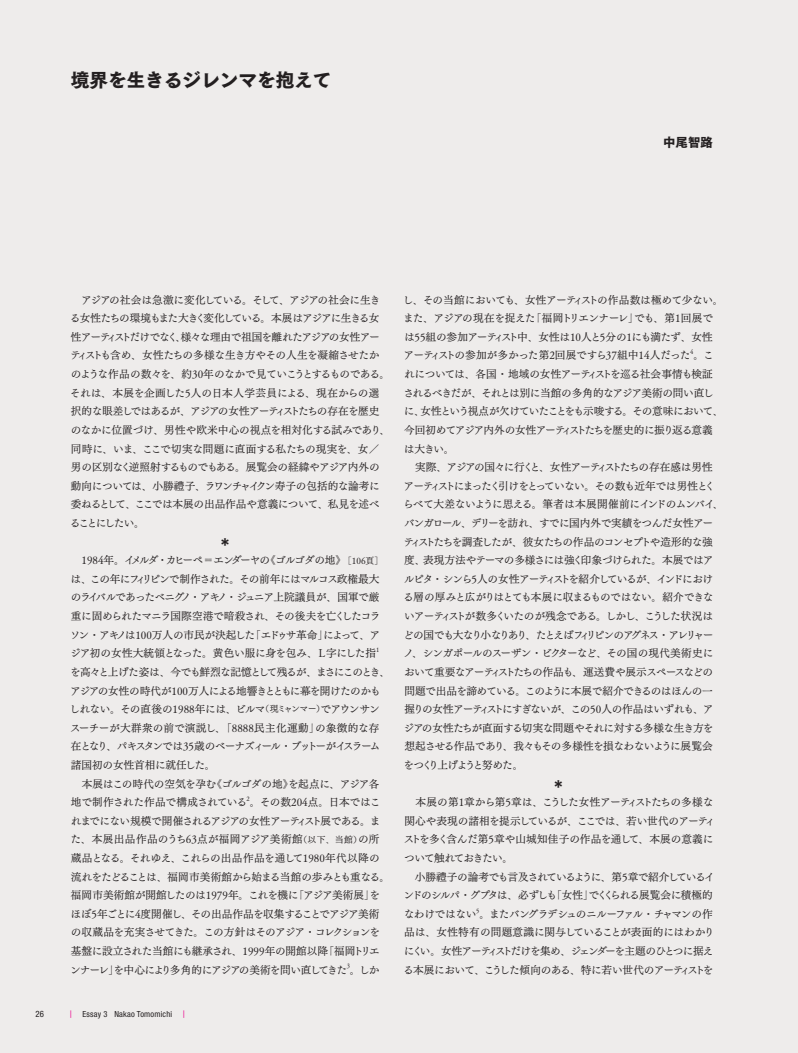
<style>
.page{position:relative;width:798px;height:1053px;background:#fff}
.page>*{position:absolute;margin:0;border:0;box-sizing:border-box;transform-origin:0 0}
.t1{font:18.62px "Tsuku Go Pro H";color:#231f20}
.t2{font:12.38px "Tsuku Go Pro H";color:#231f20}
.t3{font:10.62px/18.6px "Tsuku Min Pr 6 N RB";letter-spacing:-.06em;color:#231f20}
.t4{font:10.62px/18.6px "Tsuku Min Pr 6 N RB";letter-spacing:-.04em;color:#231f20}
.t5{font:10.62px "Tsuku Go Pro H";color:#231f20}
.t6{font:condensed 8.75px "Helvetica Neue";color:#231f20}
.t7{font:condensed 8.38px "Helvetica Neue";letter-spacing:.02em;color:#231f20}
.t8{font:6.25px "Tsuku Old Min Pro R";color:#231f20}
.s1{font-family:"Tsuku Old Min Pro R"}
.s2{font-family:"Tsuku Old Min Pro R";font-size:8.88px}
.s3{font-size:8.88px}
.s4{font-family:"Tsuku Go Pro B";font-stretch:normal;font-size:7.5px;color:#ed028c}
</style>
<div class="page">
<div style="left:0;top:0;width:797px;height:1052px;background:#eeeceb"></div>
<h1 class="t1" style="left:71px;top:70px;width:262px">境界を生きるジレンマを抱えて</h1>
<p class="t2" style="left:663px;top:135px;width:51px">中尾智路</p>
<p class="t6" style="left:35px;top:1009px;width:10px">26</p>
<p class="t3" style="left:70px;top:289px;width:322px">　アジアの社会は急激に変化している<span class="s1">。</span>そして<span class="s1">、</span>アジアの社会に生きる女性たちの環境もまた大きく変化している<span class="s1">。</span>本展はアジアに生きる女性アーティストだけでなく<span class="s1">、</span>様々な理由で祖国を離れたアジアの女性アーティストも含め<span class="s1">、</span>女性たちの多様な生き方やその人生を凝縮させたかのような作品の数々を<span class="s1">、</span>約<span class="s1">30</span>年のなかで見ていこうとするものである<span class="s1">。</span>それは<span class="s1">、</span>本展を企画した<span class="s1">5</span>人の日本人学芸員による<span class="s1">、</span>現在からの選択的な眼差しではあるが<span class="s1">、</span>アジアの女性アーティストたちの存在を歴史のなかに位置づけ<span class="s1">、</span>男性や欧米中心の視点を相対化する試みであり<span class="s1">、</span>同時に<span class="s1">、</span>いま<span class="s1">、</span>ここで切実な問題に直面する私たちの現実を<span class="s1">、</span>女<span class="s1">／</span>男の区別なく逆照射するものでもある<span class="s1">。</span>展覧会の経緯やアジア内外の動向については<span class="s1">、</span>小勝禮子<span class="s1">、</span>ラワンチャイクン寿子の包括的な論考に委ねるとして<span class="s1">、</span>ここでは本展の出品作品や意義について<span class="s1">、</span>私見を述べることにしたい<span class="s1">。</span></p>
<p class="t5" style="left:220px;top:535px;width:12px">＊</p>
<p class="t3" style="left:70px;top:549px;width:315px;text-indent:12px"><span class="s1">1984</span>年<span class="s1">。</span>イメルダ<span class="s1">・</span>カヒーペ<span class="s1">＝</span>エンダーヤの<span class="s1">《</span>ゴルゴダの地<span class="s1">》</span><span class="s2">［106</span><span class="s3">頁</span><span class="s2">］</span>は<span class="s1">、</span>この年にフィリピンで制作された<span class="s1">。</span>その前年にはマルコス政権最大のライバルであったベニグノ<span class="s1">・</span>アキノ<span class="s1">・</span>ジュニア上院議員が<span class="s1">、</span>国軍で厳重に固められたマニラ国際空港で暗殺され<span class="s1">、</span>その後夫を亡くしたコラソン<span class="s1">・</span>アキノは<span class="s1">100</span>万人の市民が決起した<span class="s1">「</span>エドゥサ革命<span class="s1">」</span>によって<span class="s1">、</span>アジア初の女性大統領となった<span class="s1">。</span>黄色い服に身を包み<span class="s1">、Ｌ</span>字にした指</p>
<p class="t8" style="left:376px;top:645px;width:5px">1</p>
<p class="t3" style="left:69px;top:661px;width:322px">を高々と上げた姿は<span class="s1">、</span>今でも鮮烈な記憶として残るが<span class="s1">、</span>まさにこのとき<span class="s1">、</span>アジアの女性の時代が<span class="s1">100</span>万人による地響きとともに幕を開けたのかもしれない<span class="s1">。</span>その直後の<span class="s1">1988</span>年には<span class="s1">、</span>ビルマ<span class="s2">（</span><span class="s3">現ミャンマー</span><span class="s2">）</span>でアウンサンスーチーが大群衆の前で演説し<span class="s1">、「8888</span>民主化運動<span class="s1">」</span>の象徴的な存在となり<span class="s1">、</span>パキスタンでは<span class="s1">35</span>歳のベーナズィール<span class="s1">・</span>ブットーがイスラーム諸国初の女性首相に就任した<span class="s1">。<br></span>　本展はこの時代の空気を孕む<span class="s1">《</span>ゴルゴダの地<span class="s1">》</span>を起点に<span class="s1">、</span>アジア各地で制作された作品で構成されている<span class="s1">。</span>その数<span class="s1">204</span>点<span class="s1">。</span>日本ではこ</p>
<p class="t8" style="left:246px;top:793px;width:5px">2</p>
<p class="t3" style="left:70px;top:810px;width:321px">れまでにない規模で開催されるアジアの女性アーティスト展である<span class="s1">。</span>また<span class="s1">、</span>本展出品作品のうち<span class="s1">63</span>点が福岡アジア美術館<span class="s2">（</span><span class="s3">以下</span><span class="s2">、</span><span class="s3">当館</span><span class="s2">）</span>の所蔵品となる<span class="s1">。</span>それゆえ<span class="s1">、</span>これらの出品作品を通して<span class="s1">1980</span>年代以降の流れをたどることは<span class="s1">、</span>福岡市美術館から始まる当館の歩みとも重なる<span class="s1">。</span>福岡市美術館が開館したのは<span class="s1">1979</span>年<span class="s1">。</span>これを機に<span class="s1">「</span>アジア美術展<span class="s1">」</span>をほぼ<span class="s1">5</span>年ごとに<span class="s1">4</span>度開催し<span class="s1">、</span>その出品作品を収集することでアジア美術の収蔵品を充実させてきた<span class="s1">。</span>この方針はそのアジア<span class="s1">・</span>コレクションを基盤に設立された当館にも継承され<span class="s1">、1999</span>年の開館以降<span class="s1">「</span>福岡トリエンナーレ<span class="s1">」</span>を中心により多角的にアジアの美術を問い直してきた<span class="s1">。</span>しか</p>
<p class="t8" style="left:346px;top:961px;width:5px">3</p>
<p class="t7" style="left:67px;top:1009px;width:122px"><span class="s4">｜　</span>Essay 3 Nakao Tomomichi <span class="s4">｜</span></p>
<p class="t4" style="left:403px;top:289px;width:322px">し<span class="s1">、</span>その当館においても<span class="s1">、</span>女性アーティストの作品数は極めて少ない<span class="s1">。</span>また<span class="s1">、</span>アジアの現在を捉えた<span class="s1">「</span>福岡トリエンナーレ<span class="s1">」</span>でも<span class="s1">、</span>第<span class="s1">1</span>回展では<span class="s1">55</span>組の参加アーティスト中<span class="s1">、</span>女性は<span class="s1">10</span>人と<span class="s1">5</span>分の<span class="s1">1</span>にも満たず<span class="s1">、</span>女性アーティストの参加が多かった第<span class="s1">2</span>回展ですら<span class="s1">37</span>組中<span class="s1">14</span>人だった<span class="s1">。</span>こ</p>
<p class="t8" style="left:690px;top:347px;width:5px">4</p>
<p class="t3" style="left:403px;top:363px;width:322px">れについては<span class="s1">、</span>各国<span class="s1">・</span>地域の女性アーティストを巡る社会事情も検証されるべきだが<span class="s1">、</span>それとは別に当館の多角的なアジア美術の問い直しに<span class="s1">、</span>女性という視点が欠けていたことをも示唆する<span class="s1">。</span>その意味において<span class="s1">、</span>今回初めてアジア内外の女性アーティストたちを歴史的に振り返る意義は大きい<span class="s1">。<br></span>　実際<span class="s1">、</span>アジアの国々に行くと<span class="s1">、</span>女性アーティストたちの存在感は男性アーティストにまったく引けをとっていない<span class="s1">。</span>その数も近年では男性とくらべて大差ないように思える<span class="s1">。</span>筆者は本展開催前にインドのムンバイ<span class="s1">、</span>バンガロール<span class="s1">、</span>デリーを訪れ<span class="s1">、</span>すでに国内外で実績をつんだ女性アーティストたちを調査したが<span class="s1">、</span>彼女たちの作品のコンセプトや造形的な強度<span class="s1">、</span>表現方法やテーマの多様さには強く印象づけられた<span class="s1">。</span>本展ではアルピタ<span class="s1">・</span>シンら<span class="s1">5</span>人の女性アーティストを紹介しているが<span class="s1">、</span>インドにおける層の厚みと広がりはとても本展に収まるものではない<span class="s1">。</span>紹介できないアーティストが数多くいたのが残念である<span class="s1">。</span>しかし<span class="s1">、</span>こうした状況はどの国でも大なり小なりあり<span class="s1">、</span>たとえばフィリピンのアグネス<span class="s1">・</span>アレリャーノ<span class="s1">、</span>シンガポールのスーザン<span class="s1">・</span>ビクターなど<span class="s1">、</span>その国の現代美術史において重要なアーティストたちの作品も<span class="s1">、</span>運送費や展示スペースなどの問題で出品を諦めている<span class="s1">。</span>このように本展で紹介できるのはほんの一握りの女性アーティストにすぎないが<span class="s1">、</span>この<span class="s1">50</span>人の作品はいずれも<span class="s1">、</span>アジアの女性たちが直面する切実な問題やそれに対する多様な生き方を想起させる作品であり<span class="s1">、</span>我々もその多様性を損なわないように展覧会をつくり上げようと努めた<span class="s1">。</span></p>
<p class="t5" style="left:553px;top:777px;width:12px">＊</p>
<p class="t3" style="left:403px;top:791px;width:313px">　本展の第<span class="s1">1</span>章から第<span class="s1">5</span>章は<span class="s1">、</span>こうした女性アーティストたちの多様な関心や表現の諸相を提示しているが<span class="s1">、</span>ここでは<span class="s1">、</span>若い世代のアーティストを多く含んだ第<span class="s1">5</span>章や山城知佳子の作品を通して<span class="s1">、</span>本展の意義について触れておきたい<span class="s1">。<br></span>　小勝禮子の論考でも言及されているように<span class="s1">、</span>第<span class="s1">5</span>章で紹介しているインドのシルパ<span class="s1">・</span>グプタは<span class="s1">、</span>必ずしも<span class="s1">「</span>女性<span class="s1">」</span>でくくられる展覧会に積極的なわけではない<span class="s1">。</span>またバングラデシュのニルーファル<span class="s1">・</span>チャマンの作</p>
<p class="t8" style="left:476px;top:905px;width:5px">5</p>
<p class="t3" style="left:403px;top:921px;width:313px;text-align:justify">品は<span class="s1">、</span>女性特有の問題意識に関与していることが表面的にはわかりにくい<span class="s1">。</span>女性アーティストだけを集め<span class="s1">、</span>ジェンダーを主題のひとつに据える本展において<span class="s1">、</span>こうした傾向のある<span class="s1">、</span>特に若い世代のアーティストを</p>
</div>
